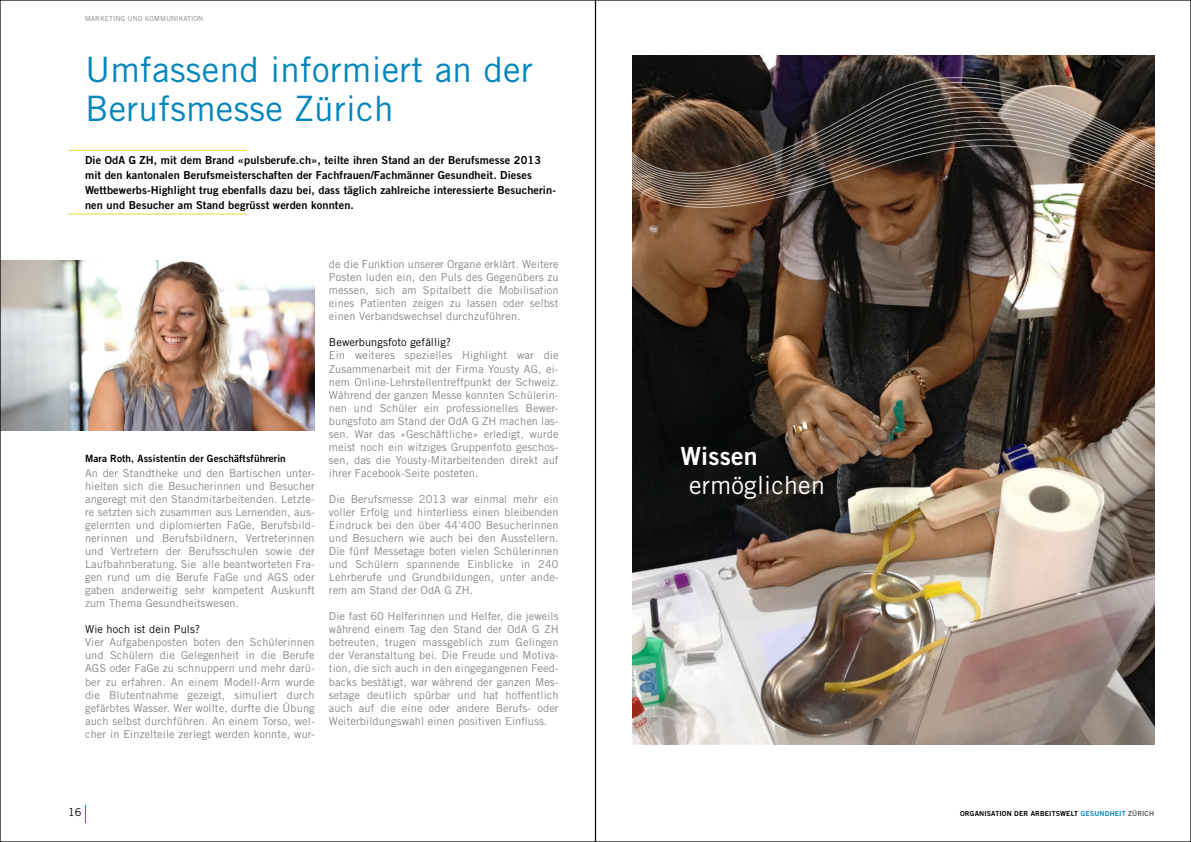
<style>
.page{position:relative;width:1191px;height:842px;background:#fff}
.page>*{position:absolute;margin:0;border:0;box-sizing:border-box;transform-origin:0 0}
._101_Titel{font:35px/39px "Trade Gothic LT";letter-spacing:.01em;color:#0085bc}
._104_Quote{font:25px "Trade Gothic LT";letter-spacing:.01em;color:#fff}
._104_Quote-2{font:25px "Trade Gothic LT Bold Two";letter-spacing:.01em;color:#fff}
._103_Text{font:11px/13px "Trade Gothic LT";letter-spacing:.01em;color:#868786;text-align:justify}
._102_Lead{font:11px/15px "Trade Gothic LT Bold Two";letter-spacing:.01em;color:#000}
._103_Text-2{font:11px "Trade Gothic LT";letter-spacing:.01em;color:#000}
._105_Autoren{font:10px "Trade Gothic LT Bold Two";letter-spacing:.01em;color:#000}
.t1{font:7px "Trade Gothic LT Bold Two";letter-spacing:.02em;color:#000}
.t2{font:7px "Trade Gothic LT";letter-spacing:.01em;color:#868786}
.s1{color:#0085bc}
.s2{font-family:"Trade Gothic LT"}
</style>
<div class="page">
<svg style="left:85px;top:805px;width:1px;height:18px"></svg>
<img style="left:632px;top:55px;width:522px;height:689px">
<hr style="left:68px;top:150px;width:179px;height:1px;background:#e4db43">
<hr style="left:68px;top:214px;width:179px;height:1px;background:#e4db43">
<img style="left:2px;top:260px;width:313px;height:170px">
<img style="left:632px;top:76px;width:523px;height:157px">
<p class="t2" style="left:85px;top:14px;width:120px">MARKETING UND KOMMUNIKATION</p>
<p class="_101_Titel" style="left:85px;top:50px;width:449px">Umfassend informiert an der<br>Berufsmesse Zürich</p>
<p class="_102_Lead" style="left:85px;top:152px;width:472px">Die OdA G ZH, mit dem Brand «pulsberufe.ch», teilte ihren Stand an der Berufsmesse 2013 mit den kantonalen Berufsmeisterschaften der Fachfrauen/Fachmänner Gesundheit. Dieses Wettbewerbs-Highlight trug ebenfalls dazu bei, dass täglich zahlreiche interessierte Besucherin&shy;nen und Besucher am Stand begrüsst werden konnten.</p>
<p class="_105_Autoren" style="left:85px;top:452px;width:202px">Mara Roth, Assistentin der Geschäftsführerin</p>
<p class="_103_Text" style="left:85px;top:466px;width:231px">An der Standtheke und den Bartischen unter&shy;hielten sich die Besucherinnen und Besucher angeregt mit den Standmitarbeitenden. Letzte&shy;re setzten sich zusammen aus Lernenden, aus&shy;gelernten und diplomierten FaGe, Berufsbild&shy;nerinnen und Berufsbildnern, Vertreterinnen und Vertretern der Berufsschulen sowie der Laufbahnberatung. Sie alle beantworteten Fra&shy;gen rund um die Berufe FaGe und AGS oder gaben anderweitig sehr kompetent Auskunft zum Thema Gesundheitswesen.</p>
<p class="_103_Text-2" style="left:85px;top:623px;width:116px">Wie hoch ist dein Puls?</p>
<p class="_103_Text" style="left:85px;top:636px;width:231px">Vier Aufgabenposten boten den Schülerinnen und Schülern die Gelegenheit in die Berufe AGS oder FaGe zu schnuppern und mehr darü&shy;ber zu erfahren. An einem Modell-Arm wurde die Blutentnahme gezeigt, simuliert durch gefärbtes Wasser. Wer wollte, durfte die Übung auch selbst durchführen. An einem Torso, wel&shy;cher in Einzelteile zerlegt werden konnte, wur-</p>
<p class="_103_Text" style="left:329px;top:258px;width:231px">de die Funktion unserer Organe erklärt. Weitere Posten luden ein, den Puls des Gegenübers zu messen, sich am Spitalbett die Mobilisation eines Patienten zeigen zu lassen oder selbst einen Verbandswechsel durchzuführen.</p>
<p class="_103_Text-2" style="left:329px;top:336px;width:124px">Bewerbungsfoto gefällig?</p>
<p class="_103_Text" style="left:329px;top:349px;width:231px">Ein weiteres spezielles Highlight war die Zusammenarbeit mit der Firma Yousty AG, ei&shy;nem Online-Lehrstellentreffpunkt der Schweiz.<br>Während der ganzen Messe konnten Schülerin&shy;nen und Schüler ein professionelles Bewer&shy;bungsfoto am Stand der OdA G ZH machen las&shy;sen. War das «Geschäftliche» erledigt, wurde meist noch ein witziges Gruppenfoto geschos&shy;sen, das die Yousty-Mitarbeitenden direkt auf ihrer Facebook-Seite posteten.</p>
<p class="_103_Text" style="left:329px;top:492px;width:231px">Die Berufsmesse 2013 war einmal mehr ein voller Erfolg und hinterliess einen bleibenden Eindruck bei den über 44'400 Besucherinnen und Besuchern wie auch bei den Ausstellern.<br>Die fünf Messetage boten vielen Schülerinnen und Schülern spannende Einblicke in 240<br>Lehrberufe und Grundbildungen, unter ande&shy;rem am Stand der OdA G ZH.</p>
<p class="_103_Text" style="left:329px;top:610px;width:231px">Die fast 60 Helferinnen und Helfer, die jeweils während einem Tag den Stand der OdA G ZH betreuten, trugen massgeblich zum Gelingen der Veranstaltung bei. Die Freude und Motiva&shy;tion, die sich auch in den eingegangenen Feed&shy;backs bestätigt, war während der ganzen Mes&shy;setage deutlich spürbar und hat hoffentlich auch auf die eine oder andere Berufs- oder Weiterbildungswahl einen positiven Einfluss.</p>
<p class="_104_Quote-2" style="left:680px;top:440px;width:79px">Wissen</p>
<p class="_104_Quote" style="left:689px;top:470px;width:137px">ermöglichen</p>
<p class="_103_Text-2" style="left:68px;top:805px;width:15px">16</p>
<p class="t1" style="left:960px;top:809px;width:196px">ORGANISATION DER ARBEITSWELT <span class="s1">GESUNDHEIT</span> <span class="s2">ZÜRICH</span></p>
</div>
